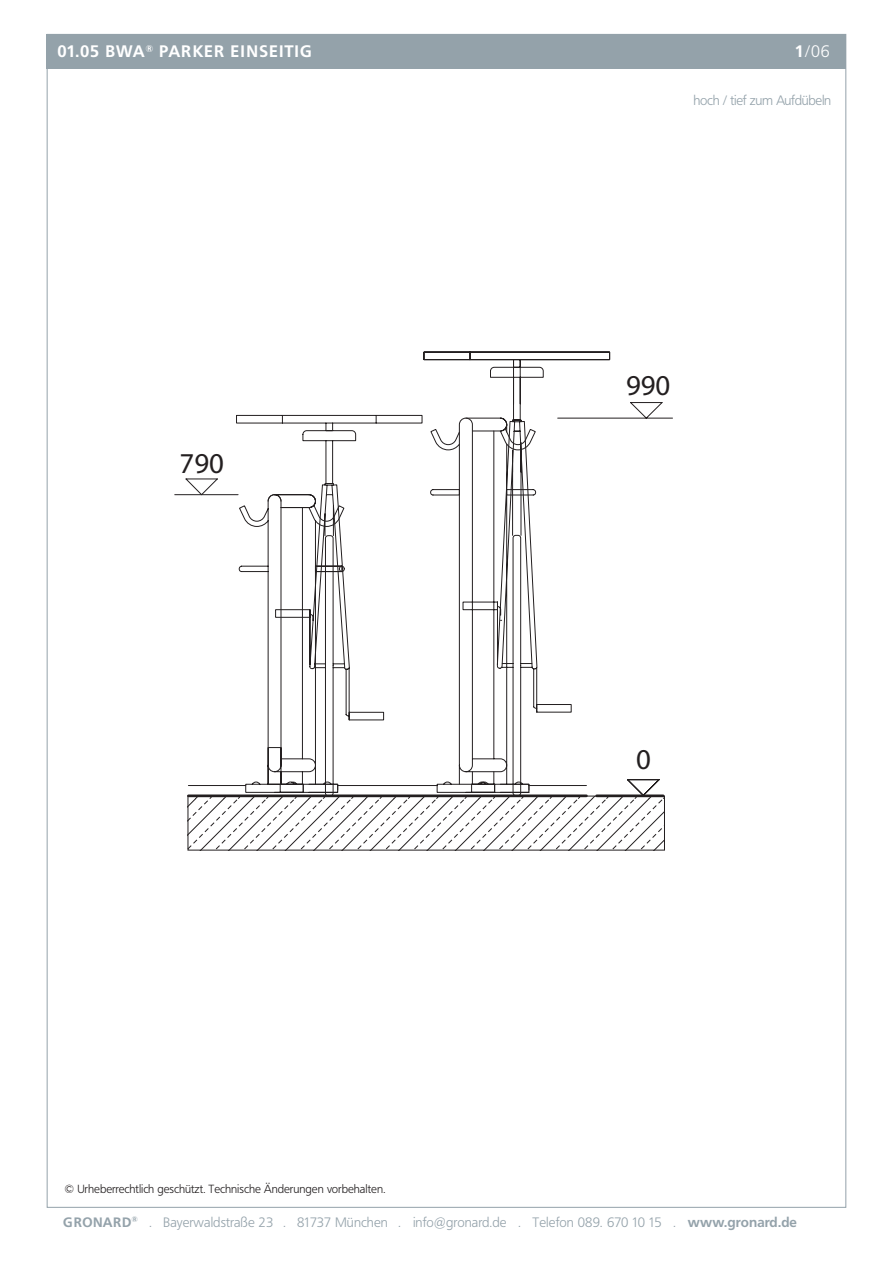
<style>
.page{position:relative;width:893px;height:1263px;background:#fff}
.page>*{position:absolute;margin:0;border:0;box-sizing:border-box;transform-origin:0 0}
.t1{font:28.8px "Myriad";color:#231f20}
.t2{font:700 16.5px "Frutiger BQ";letter-spacing:.07em;color:#fff}
.t3{font:300 16.5px "Frutiger BQ";color:#fff}
.t4{font:300 13.5px "Frutiger BQ";letter-spacing:.01em;color:#94a2aa}
.t5{font:300 13.5px "Frutiger BQ";letter-spacing:-.02em;color:#94a2aa}
.t6{font:300 11.7px "Frutiger BQ";color:#231f20}
.s1{font-weight:700}
</style>
<div class="page">
<div style="left:47px;top:34px;width:799px;height:1174px;background:#fff;border:1px solid #94a2aa"></div>
<div style="left:47px;top:34px;width:799px;height:34px;background:#94a2aa"></div>
<svg style="left:185px;top:352px;width:488px;height:444px"></svg>
<hr style="left:175px;top:494px;width:63px;height:1px;background:#231f20">
<svg style="left:627px;top:779px;width:33px;height:15px"></svg>
<hr style="left:597px;top:794px;width:66px;height:3px;background:#231f20">
<svg style="left:188px;top:796px;width:477px;height:54px"></svg>
<p class="t2" style="left:57px;top:42px;width:256px">01.05 BWA<sup>®</sup> parker einseitig</p>
<p class="t3" style="left:795px;top:42px;width:37px"><span class="s1">1</span>/06</p>
<h1 class="t1" style="left:180px;top:449px;width:46px">790</h1>
<p class="t6" style="left:64px;top:1182px;width:322px">© Urheberrechtlich geschützt. Technische Änderungen vorbehalten.</p>
<p class="t5" style="left:693px;top:92px;width:139px">hoch / tief zum Aufdübeln</p>
<h1 class="t1" style="left:626px;top:371px;width:46px">990</h1>
<h1 class="t1" style="left:636px;top:745px;width:16px">0</h1>
<p class="t4" style="left:63px;top:1214px;width:735px"><span class="s1">GRONARD</span><sup>®</sup> . Bayerwaldstraße 23 . 81737 München . info@gronard.de . Telefon 089. 670 10 15 . <span class="s1">www.gronard.de</span></p>
</div>
